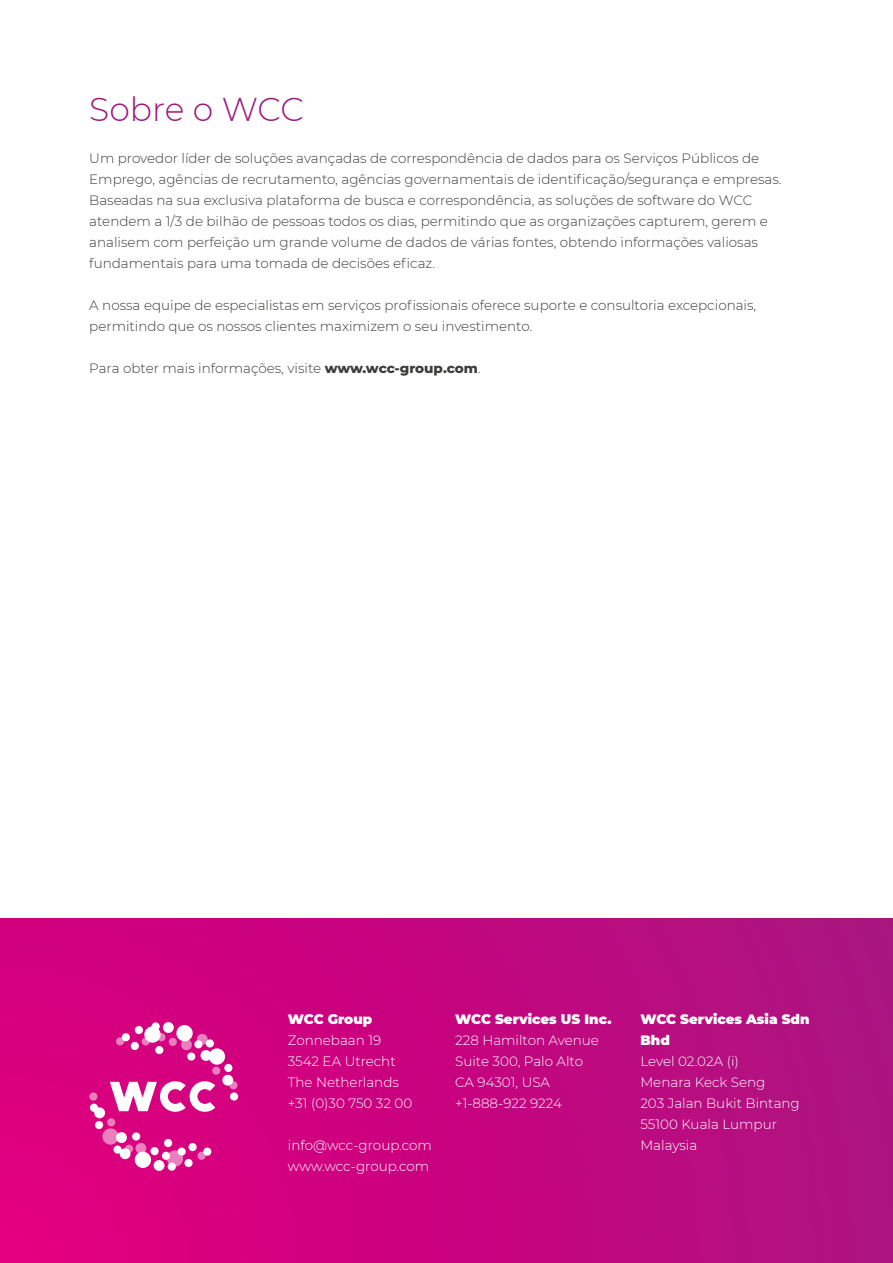
<style>
.page{position:relative;width:893px;height:1263px;background:#fff}
.page>*{position:absolute;margin:0;border:0;box-sizing:border-box;transform-origin:0 0}
.t1{font:300 33px "Montserrat";letter-spacing:-.005em;color:#9e1981}
.t2{font:300 13.5px/21px "Montserrat";color:#3c3c3b}
.t3{font:300 13.5px/21px "Montserrat";color:#fff}
.t4{font:900 13.5px/21px "Montserrat";color:#fff}
.s1{font-weight:800}
</style>
<div class="page">
<div style="left:0;top:919px;width:893px;height:344px;background:linear-gradient(to right,#df007e,#ac1280)"></div>
<div style="left:209px;top:1048px;width:16px;height:17px;background:#fff;border-radius:50%"></div>
<div style="left:176px;top:1025px;width:17px;height:16px;background:#fff;border-radius:50%"></div>
<div style="left:230px;top:1092px;width:8px;height:8px;background:#fff;border-radius:50%"></div>
<div style="left:206px;top:1039px;width:8px;height:8px;background:#fff;border-radius:50%"></div>
<div style="left:116px;top:1037px;width:8px;height:8px;background:#ea7fbe;border-radius:50%"></div>
<div style="left:155px;top:1046px;width:8px;height:8px;background:#fff;border-radius:50%"></div>
<div style="left:122px;top:1033px;width:8px;height:8px;background:#fff;border-radius:50%"></div>
<div style="left:135px;top:1026px;width:8px;height:8px;background:#fff;border-radius:50%"></div>
<div style="left:131px;top:1042px;width:8px;height:8px;background:#fff;border-radius:50%"></div>
<svg style="left:229px;top:1081px;width:9px;height:8px"></svg>
<div style="left:224px;top:1064px;width:8px;height:8px;background:#fff;border-radius:50%"></div>
<svg style="left:212px;top:1066px;width:8px;height:9px"></svg>
<div style="left:144px;top:1026px;width:17px;height:17px;background:#fff;border-radius:50%"></div>
<svg style="left:142px;top:1037px;width:8px;height:8px"></svg>
<svg style="left:157px;top:1033px;width:8px;height:8px"></svg>
<div style="left:169px;top:1038px;width:8px;height:8px;background:#e97fbe;border-radius:50%"></div>
<div style="left:152px;top:1022px;width:8px;height:8px;background:#fff;border-radius:50%"></div>
<div style="left:163px;top:1022px;width:11px;height:11px;background:#fff;border-radius:50%"></div>
<div style="left:187px;top:1052px;width:8px;height:8px;background:#fff;border-radius:50%"></div>
<svg style="left:181px;top:1039px;width:11px;height:11px"></svg>
<svg style="left:197px;top:1034px;width:11px;height:11px"></svg>
<div style="left:222px;top:1075px;width:11px;height:11px;background:#fff;border-radius:50%"></div>
<div style="left:201px;top:1050px;width:10px;height:11px;background:#fff;border-radius:50%"></div>
<div style="left:194px;top:1040px;width:8px;height:8px;background:#fff;border-radius:50%"></div>
<svg style="left:102px;top:1128px;width:17px;height:16px"></svg>
<div style="left:135px;top:1152px;width:16px;height:16px;background:#fff;border-radius:50%"></div>
<div style="left:89px;top:1092px;width:8px;height:8px;background:#eb7fbe;border-radius:50%"></div>
<div style="left:113px;top:1145px;width:9px;height:8px;background:#fff;border-radius:50%"></div>
<div style="left:203px;top:1147px;width:8px;height:9px;background:#fff;border-radius:50%"></div>
<div style="left:164px;top:1139px;width:8px;height:8px;background:#fff;border-radius:50%"></div>
<svg style="left:198px;top:1152px;width:8px;height:8px"></svg>
<div style="left:184px;top:1159px;width:9px;height:8px;background:#fff;border-radius:50%"></div>
<div style="left:189px;top:1143px;width:8px;height:8px;background:#fff;border-radius:50%"></div>
<div style="left:90px;top:1104px;width:8px;height:8px;background:#fff;border-radius:50%"></div>
<div style="left:95px;top:1121px;width:8px;height:8px;background:#fff;border-radius:50%"></div>
<div style="left:107px;top:1118px;width:8px;height:8px;background:#ec7fbe;border-radius:50%"></div>
<svg style="left:167px;top:1150px;width:16px;height:17px"></svg>
<div style="left:178px;top:1147px;width:8px;height:9px;background:#fff;border-radius:50%"></div>
<div style="left:162px;top:1152px;width:8px;height:8px;background:#fff;border-radius:50%"></div>
<div style="left:151px;top:1147px;width:8px;height:8px;background:#fff;border-radius:50%"></div>
<div style="left:168px;top:1162px;width:8px;height:9px;background:#fff;border-radius:50%"></div>
<div style="left:154px;top:1160px;width:10px;height:11px;background:#fff;border-radius:50%"></div>
<div style="left:132px;top:1132px;width:8px;height:8px;background:#fff;border-radius:50%"></div>
<svg style="left:135px;top:1143px;width:11px;height:11px"></svg>
<div style="left:120px;top:1148px;width:11px;height:11px;background:#fff;border-radius:50%"></div>
<div style="left:94px;top:1107px;width:11px;height:11px;background:#fff;border-radius:50%"></div>
<div style="left:116px;top:1132px;width:11px;height:11px;background:#fff;border-radius:50%"></div>
<svg style="left:125px;top:1144px;width:8px;height:9px"></svg>
<svg style="left:110px;top:1081px;width:105px;height:31px"></svg>
<h1 class="t1" style="left:89px;top:87px;width:216px">Sobre o WCC</h1>
<p class="t2" style="left:89px;top:147px;width:694px">Um provedor líder de soluções avançadas de correspondência de dados para os Serviços Públicos de Emprego, agências de recrutamento, agências governamentais de identificação/segurança e empresas.<br>Baseadas na sua exclusiva plataforma de busca e correspondência, as soluções de software do WCC atendem a 1/3 de bilhão de pessoas todos os dias, permitindo que as organizações capturem, gerem e analisem com perfeição um grande volume de dados de várias fontes, obtendo informações valiosas fundamentais para uma tomada de decisões eficaz.</p>
<p class="t2" style="left:89px;top:294px;width:668px">A nossa equipe de especialistas em serviços profissionais oferece suporte e consultoria excepcionais, permitindo que os nossos clientes maximizem o seu investimento.</p>
<p class="t2" style="left:89px;top:357px;width:393px">Para obter mais informações, visite <span class="s1">www.wcc-group.com</span>.</p>
<p class="t4" style="left:288px;top:1008px;width:86px">WCC Group</p>
<p class="t3" style="left:288px;top:1029px;width:126px">Zonnebaan 19<br>3542 EA Utrecht<br>The Netherlands +31 (0)30 750 32 00</p>
<p class="t3" style="left:288px;top:1134px;width:145px">info@wcc-group.com www.wcc-group.com</p>
<p class="t4" style="left:455px;top:1008px;width:158px">WCC Services US Inc.</p>
<p class="t3" style="left:455px;top:1029px;width:145px">228 Hamilton Avenue<br>Suite 300, Palo Alto<br>CA 94301, USA +1-888-922 9224</p>
<p class="t4" style="left:640px;top:1008px;width:171px">WCC Services Asia Sdn<br>Bhd</p>
<p class="t3" style="left:640px;top:1050px;width:161px">Level 02.02A (i)<br>Menara Keck Seng<br>203 Jalan Bukit Bintang<br>55100 Kuala Lumpur<br>Malaysia</p>
</div>
